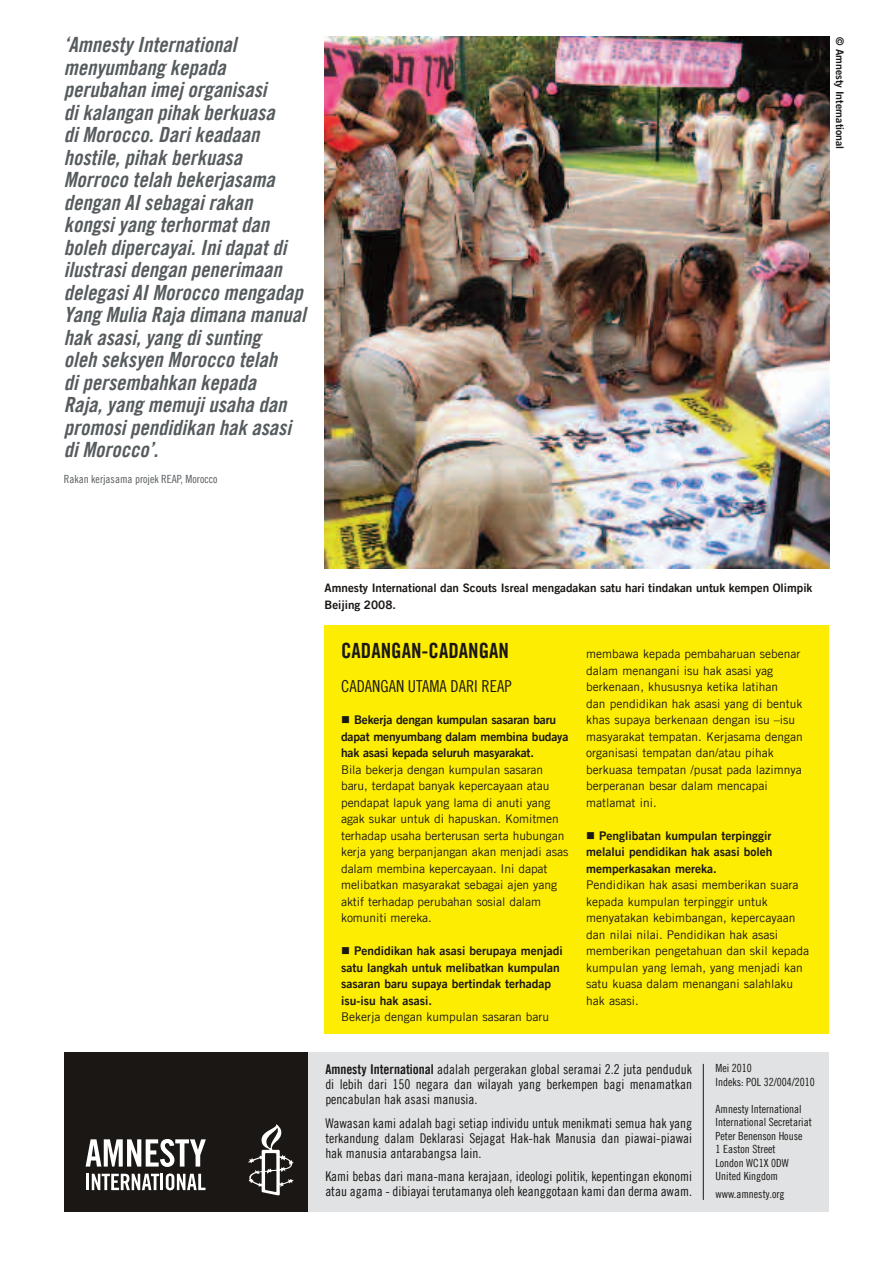
<style>
.page{position:relative;width:893px;height:1263px;background:#fff}
.page>*{position:absolute;margin:0;border:0;box-sizing:border-box;transform-origin:0 0}
.t1{font:21px/22.5px "Amnesty Trade Gothic Bd Cn 20 Ob";color:#565b5e}
.t2{font:21px "Amnesty Trade Gothic Bd Cn 20";color:#1a1715}
.t3{font:16.5px "Amnesty Trade Gothic Cn 18";color:#1a1715}
.t4{font:13.5px/15px "Amnesty Trade Gothic Cn 18";color:#1a1715;text-align:justify}
.t5{font:12px/16.5px "Amnesty Trade Gothic";color:#1a1715}
.t6{font:12px/16.5px "Amnesty Trade Gothic Bd 2";color:#1a1715}
.t7{font:11.7px/16.5px "Amnesty Trade Gothic Bd 2";color:#1a1715}
.t8{font:11.25px/13.5px "Amnesty Trade Gothic Cn 18";color:#1a1715}
.t9{font:11.25px "Amnesty Trade Gothic Cn 18";color:#565b5e}
.t10{font:10.5px "Amnesty Trade Gothic Bd 2";color:#1a1715}
.s1{font-family:"Amnesty Trade Gothic Bd Cn 20"}
</style>
<div class="page">
<div style="left:325px;top:625px;width:504px;height:408px;background:#fded02"></div>
<div style="left:226px;top:1052px;width:602px;height:159px;background:#e0e2e3"></div>
<div style="left:64px;top:1052px;width:244px;height:159px;background:#1a1715"></div>
<hr style="left:86px;top:1174px;width:3px;height:16px;background:#fff">
<svg style="left:92px;top:1174px;width:67px;height:16px"></svg>
<hr style="left:160px;top:1174px;width:3px;height:16px;background:#fff">
<svg style="left:166px;top:1173px;width:39px;height:17px"></svg>
<svg style="left:86px;top:1139px;width:120px;height:28px"></svg>
<svg style="left:248px;top:1124px;width:46px;height:71px"></svg>
<hr style="left:703px;top:1064px;width:1px;height:136px;background:#1a1715">
<img style="left:325px;top:37px;width:504px;height:532px">
<p class="t1" style="left:64px;top:33px;width:244px">‘Amnesty International menyumbang kepada perubahan imej organisasi<br>di kalangan pihak berkuasa<br>di Morocco. Dari keadaan hostile, pihak berkuasa<br>Morroco telah bekerjasama dengan AI sebagai rakan kongsi yang terhormat dan boleh dipercayai. Ini dapat di ilustrasi dengan penerimaan delegasi AI Morocco mengadap<br>Yang Mulia Raja dimana manual hak asasi, yang di sunting<br>oleh seksyen Morocco telah<br>di persembahkan kepada<br>Raja, yang memuji usaha dan promosi pendidikan hak asasi di Morocco’.</p>
<p class="t9" style="left:64px;top:472px;width:155px">Rakan kerjasama projek REAP, Morocco</p>
<p class="t10" style="left:846px;top:37px;width:114px;rotate:90deg">© Amnesty International</p>
<p class="t7" style="left:325px;top:580px;width:489px">Amnesty International dan Scouts Isreal mengadakan satu hari tindakan untuk kempen Olimpik<br>Beijing 2008.</p>
<h1 class="t2" style="left:341px;top:638px;width:169px">CADANGAN-CADANGAN</h1>
<h2 class="t3" style="left:341px;top:676px;width:172px">CADANGAN UTAMA DARI REAP</h2>
<p class="t6" style="left:341px;top:712px;width:229px">■ Bekerja dengan kumpulan sasaran baru dapat menyumbang dalam membina budaya hak asasi kepada seluruh masyarakat.</p>
<p class="t5" style="left:341px;top:761px;width:229px">Bila bekerja dengan kumpulan sasaran baru, terdapat banyak kepercayaan atau pendapat lapuk yang lama di anuti yang agak sukar untuk di hapuskan. Komitmen terhadap usaha berterusan serta hubungan kerja yang berpanjangan akan menjadi asas dalam membina kepercayaan. Ini dapat melibatkan masyarakat sebagai ajen yang aktif terhadap perubahan sosial dalam komuniti mereka.</p>
<p class="t6" style="left:341px;top:943px;width:223px">■ Pendidikan hak asasi berupaya menjadi satu langkah untuk melibatkan kumpulan sasaran baru supaya bertindak terhadap isu-isu hak asasi.</p>
<p class="t5" style="left:341px;top:1009px;width:210px">Bekerja dengan kumpulan sasaran baru</p>
<p class="t5" style="left:586px;top:646px;width:218px">membawa kepada pembaharuan sebenar dalam menangani isu hak asasi yag berkenaan, khususnya ketika latihan<br>dan pendidikan hak asasi yang di bentuk khas supaya berkenaan dengan isu –isu masyarakat tempatan. Kerjasama dengan organisasi tempatan dan/atau pihak berkuasa tempatan /pusat pada lazimnya berperanan besar dalam mencapai matlamat ini.</p>
<p class="t6" style="left:586px;top:827px;width:188px;text-align:justify">■ Penglibatan kumpulan terpinggir melalui pendidikan hak asasi boleh memperkasakan mereka.</p>
<p class="t5" style="left:586px;top:877px;width:224px">Pendidikan hak asasi memberikan suara kepada kumpulan terpinggir untuk menyatakan kebimbangan, kepercayaan dan nilai nilai. Pendidikan hak asasi memberikan pengetahuan dan skil kepada kumpulan yang lemah, yang menjadi kan satu kuasa dalam menangani salahlaku hak asasi.</p>
<p class="t4" style="left:325px;top:1061px;width:368px"><span class="s1">Amnesty International</span> adalah pergerakan global seramai 2.2 juta penduduk di lebih dari 150 negara dan wilayah yang berkempen bagi menamatkan pencabulan hak asasi manusia.</p>
<p class="t4" style="left:325px;top:1115px;width:368px">Wawasan kami adalah bagi setiap individu untuk menikmati semua hak yang terkandung dalam Deklarasi Sejagat Hak-hak Manusia dan piawai-piawai hak manusia antarabangsa lain.</p>
<p class="t4" style="left:325px;top:1168px;width:368px">Kami bebas dari mana-mana kerajaan, ideologi politik, kepentingan ekonomi atau agama - dibiayai terutamanya oleh keanggotaan kami dan derma awam.</p>
<p class="t8" style="left:716px;top:1061px;width:101px">Mei 2010<br>Indeks: POL 32/004/2010</p>
<p class="t8" style="left:716px;top:1101px;width:98px">Amnesty International<br>International Secretariat<br>Peter Benenson House<br>1 Easton Street<br>London WC1X 0DW<br>United Kingdom</p>
<p class="t8" style="left:716px;top:1187px;width:70px">www.amnesty.org</p>
</div>
